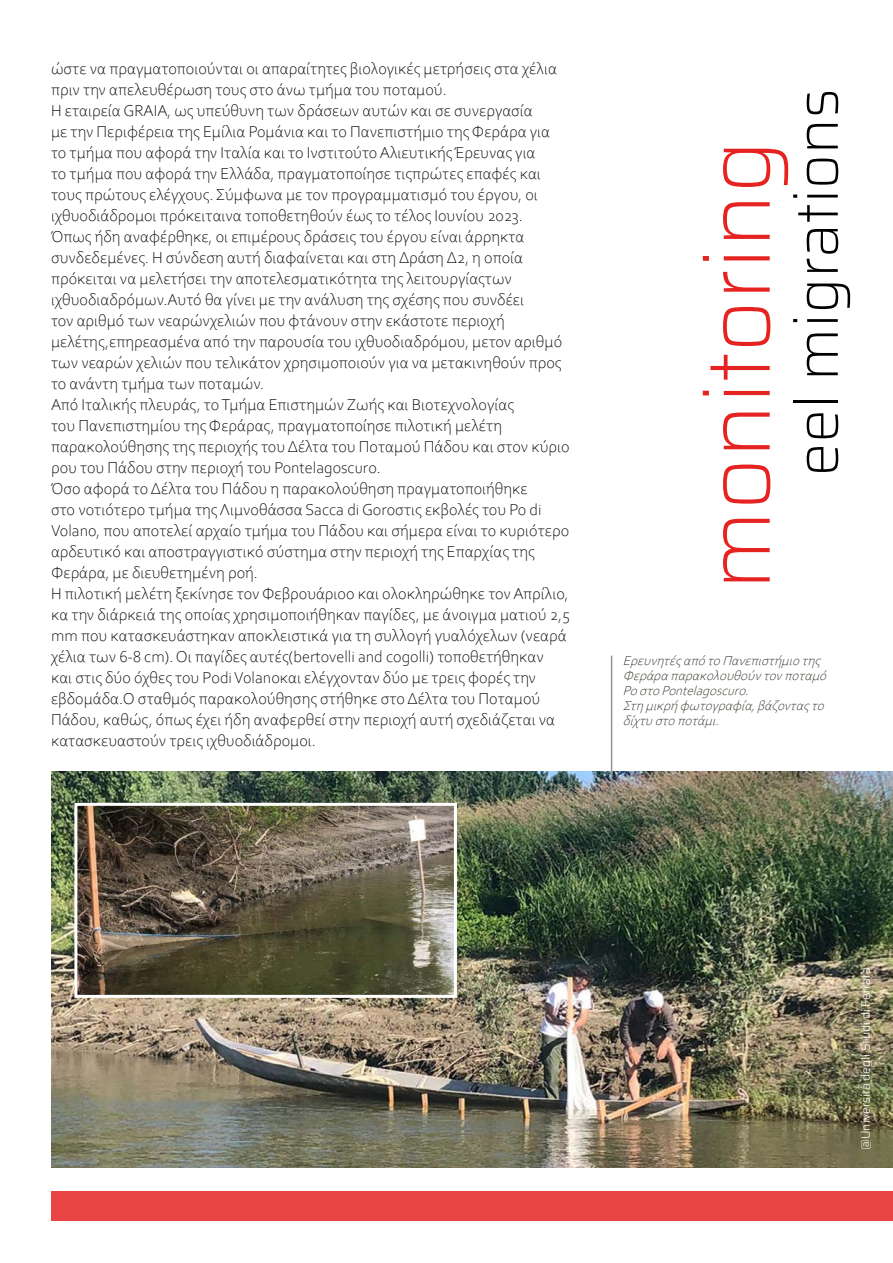
<style>
.page{position:relative;width:893px;height:1263px;background:#fff}
.page>*{position:absolute;margin:0;border:0;box-sizing:border-box;transform-origin:0 0}
.t1{font:200 90px "Saira";color:#e52321}
.t2{font:200 60px "Saira";color:#000}
.t3{font:300 16.5px/21px "Corbel";color:#000}
.t4{font:italic 300 13.5px/15px "Corbel";color:#2e2d25}
.t5{font:300 12px "Saira";color:#fff}
</style>
<div class="page">
<div style="left:51px;top:1191px;width:842px;height:29px;background:#e94545"></div>
<img style="left:51px;top:772px;width:842px;height:395px">
<hr style="left:611px;top:656px;width:1px;height:147px;background:#939599">
<img style="left:78px;top:807px;width:375px;height:187px">
<div style="left:74px;top:803px;width:383px;height:195px;border:3px solid #fff"></div>
<p class="t3" style="left:51px;top:57px;width:520px">ώστε να πραγματοποιούνται οι απαραίτητες βιολογικές μετρήσεις στα χέλια πριν την απελευθέρωση τους στο άνω τμήμα του ποταμού.<br>Η εταιρεία GRAIA, ως υπεύθυνη των δράσεων αυτών και σε συνεργασία<br>με την Περιφέρεια της Εμίλια Ρομάνια και το Πανεπιστήμιο της Φεράρα για<br>το τμήμα που αφορά την Ιταλία και το Ι νστιτούτο Αλιευτικής Έρευνας για<br>το τμήμα που αφορά την Ελλάδα, πραγματοποίησε τιςπρώτες επαφές και τους πρώτους ελέγχους. Σύμφωνα με τον προγραμματισμό του έργου, οι ιχθυοδιάδρομοι πρόκειταινα τοποθετηθούν έως το τέλος Ι ουνίου 2023.<br>Όπως ήδη αναφέρθηκε, οι επιμέρους δράσεις του έργου είναι άρρηκτα συνδεδεμένες. Η σύνδεση αυτή διαφαίνεται και στη Δράση Δ2, η οποία πρόκειται να μελετήσει την αποτελεσματικότητα της λειτουργίαςτων ιχθυοδιαδρόμων.Αυτό θα γίνει με την ανάλυση της σχέσης που συνδέει<br>τον αριθμό των νεαρώνχελιών που φτάνουν στην εκάστοτε περιοχή μελέτης,επηρεασμένα από την παρουσία του ιχθυοδιαδρόμου, μετον αριθμό των νεαρών χελιών που τελικάτον χρησιμοποιούν για να μετακινηθούν προς το ανάντη τμήμα των ποταμών.<br>Από Ι ταλικής πλευράς, το Τμήμα Επιστημών Ζωής και Βιοτεχνολογίας<br>του Πανεπιστημίου της Φεράρας, πραγματοποίησε πιλοτική μελέτη παρακολούθησης της περιοχής του Δέλτα του Ποταμού Πάδου και στον κύριο ρου του Πάδου στην περιοχή του Pontelagoscuro.<br>Όσο αφορά το Δέλτα του Πάδου η παρακολούθηση πραγματοποιήθηκε<br>στο νοτιότερο τμήμα της Λιμνοθάσσα Sacca di Goroστις εκβολές του Ρο di Volano, που αποτελεί αρχαίο τμήμα του Πάδου και σήμερα είναι το κυριότερο αρδευτικό και αποστραγγιστικό σύστημα στην περιοχή της Επαρχίας της Φεράρα, με διευθετημένη ροή.<br>Η πιλοτική μελέτη ξεκίνησε τον Φεβρουάριοο και ολοκληρώθηκε τον Απρίλιο, κα την διάρκειά της οποίας χρησιμοποιήθηκαν παγίδες, με άνοιγμα ματιού 2,5 mm που κατασκευάστηκαν αποκλειστικά για τη συλλογή γυαλόχελων (νεαρά χέλια των 6-8 cm). Οι παγίδες αυτές(bertovelli and cogolli) τοποθετήθηκαν<br>και στις δύο όχθες του Ρodi Volanoκαι ελέγχονταν δύο με τρεις φορές την εβδομάδα.Ο σταθμός παρακολούθησης στήθηκε στο Δέλτα του Ποταμού Πάδου, καθώς, όπως έχει ήδη αναφερθεί στην περιοχή αυτή σχεδιάζεται να κατασκευαστούν τρεις ιχθυοδιάδρομοι.</p>
<h2 class="t2" style="left:773px;top:476px;width:390px;rotate:-90deg">eel migrations</h2>
<h1 class="t1" style="left:672px;top:590px;width:452px;rotate:-90deg">monitoring</h1>
<p class="t4" style="left:623px;top:652px;width:209px">ΕρευνητέςαπότοΠανεπιστήμιοτης<br>Φεράραπαρακολουθούντονποταμό<br>PoστοPontelagoscuro.<br>Στημικρήφωτογραφία,βάζονταςτο δίχτυστοποτάμι.</p>
<p class="t5" style="left:857px;top:1150px;width:185px;rotate:-90deg">@Università degli Studi di Ferrara</p>
</div>
